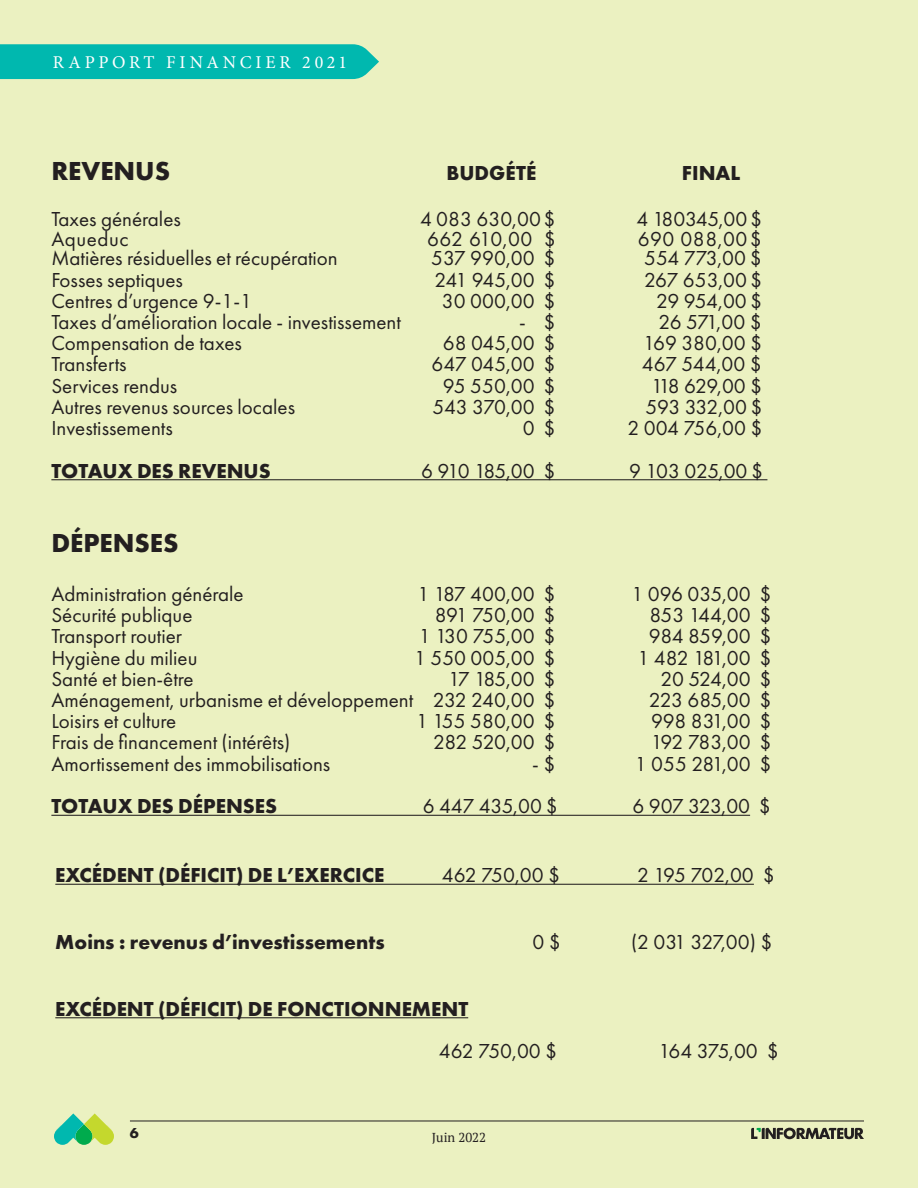
<style>
.page{position:relative;width:918px;height:1188px;background:#ebf1c1}
.page>*{position:absolute;margin:0;border:0;box-sizing:border-box;transform-origin:0 0}
.Légende_photo__coord{font:700 27px "Futura PT";color:#231f20}
.Légende_photo__coord-2{font:21px "Futura PT";color:#231f20}
.Légende_photo__coord-3{font:700 21px "Futura PT";color:#231f20}
.Légende_photo__coord-4{font:21px "Futura PT";letter-spacing:.025em;color:#231f20}
.Table_des_matières{font:18px "Minion Pro";letter-spacing:.21em;color:#fff}
.t1{font:700 15px "Futura PT";color:#231f20}
.t2{font:12.9px "PT Serif";color:#231f20}
</style>
<div class="page">
<svg style="left:54px;top:1113px;width:60px;height:32px"></svg>
<hr style="left:130px;top:1121px;width:734px;height:1px;background:#231f20">
<svg style="left:751px;top:1128px;width:113px;height:11px"></svg>
<hr style="left:51px;top:479px;width:716px;height:1px;background:#231f20">
<hr style="left:51px;top:815px;width:699px;height:1px;background:#231f20">
<hr style="left:55px;top:884px;width:699px;height:1px;background:#231f20">
<hr style="left:55px;top:1017px;width:413px;height:1px;background:#231f20">
<div style="left:0;top:44px;width:379px;height:35px;background:#00b8af"></div>
<p class="Table_des_matières" style="left:53px;top:50px;width:296px">RAPPORT FINANCIER 2021</p>
<p class="Légende_photo__coord" style="left:51px;top:154px;width:120px">REVENUS</p>
<p class="Légende_photo__coord-3" style="left:446px;top:160px;width:91px">BUDGÉTÉ</p>
<p class="Légende_photo__coord-3" style="left:682px;top:160px;width:60px">FINAL</p>
<p class="Légende_photo__coord-2" style="left:51px;top:207px;width:131px">Taxes générales</p>
<p class="Légende_photo__coord-2" style="left:420px;top:207px;width:137px">4 083 630,00 $</p>
<p class="Légende_photo__coord-2" style="left:637px;top:207px;width:127px">4 180345,00 $</p>
<p class="Légende_photo__coord-4" style="left:51px;top:226px;width:79px">Aqueduc</p>
<p class="Légende_photo__coord-2" style="left:427px;top:226px;width:130px">662 610,00 $</p>
<p class="Légende_photo__coord-2" style="left:638px;top:226px;width:126px">690 088,00 $</p>
<p class="Légende_photo__coord-2" style="left:51px;top:246px;width:288px">Matières résiduelles et récupération</p>
<p class="Légende_photo__coord-2" style="left:431px;top:246px;width:126px">537 990,00 $</p>
<p class="Légende_photo__coord-2" style="left:644px;top:246px;width:119px">554 773,00 $</p>
<p class="Légende_photo__coord-2" style="left:51px;top:267px;width:133px">Fosses septiques</p>
<p class="Légende_photo__coord-2" style="left:435px;top:267px;width:122px">241 945,00 $</p>
<p class="Légende_photo__coord-2" style="left:644px;top:267px;width:119px">267 653,00 $</p>
<p class="Légende_photo__coord-2" style="left:51px;top:288px;width:202px">Centres d’urgence 9-1-1</p>
<p class="Légende_photo__coord-2" style="left:442px;top:288px;width:115px">30 000,00 $</p>
<p class="Légende_photo__coord-2" style="left:656px;top:288px;width:107px">29 954,00 $</p>
<p class="Légende_photo__coord-2" style="left:51px;top:310px;width:351px">Taxes d’amélioration locale - investissement</p>
<p class="Légende_photo__coord-2" style="left:519px;top:310px;width:38px">- $</p>
<p class="Légende_photo__coord-2" style="left:659px;top:310px;width:105px">26 571,00 $</p>
<p class="Légende_photo__coord-2" style="left:51px;top:331px;width:192px">Compensation de taxes</p>
<p class="Légende_photo__coord-2" style="left:443px;top:331px;width:114px">68 045,00 $</p>
<p class="Légende_photo__coord-2" style="left:643px;top:331px;width:120px">169 380,00 $</p>
<p class="Légende_photo__coord-2" style="left:51px;top:352px;width:77px">Transferts</p>
<p class="Légende_photo__coord-2" style="left:432px;top:352px;width:125px">647 045,00 $</p>
<p class="Légende_photo__coord-2" style="left:642px;top:352px;width:121px">467 544,00 $</p>
<p class="Légende_photo__coord-2" style="left:51px;top:373px;width:127px">Services rendus</p>
<p class="Légende_photo__coord-2" style="left:443px;top:373px;width:114px">95 550,00 $</p>
<p class="Légende_photo__coord-2" style="left:651px;top:373px;width:113px">118 629,00 $</p>
<p class="Légende_photo__coord-2" style="left:51px;top:395px;width:245px">Autres revenus sources locales</p>
<p class="Légende_photo__coord-2" style="left:433px;top:395px;width:124px">543 370,00 $</p>
<p class="Légende_photo__coord-2" style="left:645px;top:395px;width:118px">593 332,00 $</p>
<p class="Légende_photo__coord-2" style="left:51px;top:416px;width:123px">Investissements</p>
<p class="Légende_photo__coord-2" style="left:523px;top:416px;width:34px">0 $</p>
<p class="Légende_photo__coord-2" style="left:628px;top:416px;width:136px">2 004 756,00 $</p>
<p class="Légende_photo__coord-3" style="left:51px;top:457px;width:221px">TOTAUX DES REVENUS</p>
<p class="Légende_photo__coord-2" style="left:421px;top:458px;width:136px">6 910 185,00 $</p>
<p class="Légende_photo__coord-2" style="left:629px;top:458px;width:135px">9 103 025,00 $</p>
<p class="Légende_photo__coord" style="left:51px;top:526px;width:129px">DÉPENSES</p>
<p class="Légende_photo__coord-2" style="left:51px;top:581px;width:194px">Administration générale</p>
<p class="Légende_photo__coord-2" style="left:417px;top:581px;width:140px">1 187 400,00 $</p>
<p class="Légende_photo__coord-2" style="left:631px;top:581px;width:141px">1 096 035,00 $</p>
<p class="Légende_photo__coord-2" style="left:51px;top:603px;width:143px">Sécurité publique</p>
<p class="Légende_photo__coord-2" style="left:435px;top:603px;width:122px">891 750,00 $</p>
<p class="Légende_photo__coord-2" style="left:649px;top:603px;width:123px">853 144,00 $</p>
<p class="Légende_photo__coord-2" style="left:51px;top:624px;width:132px">Transport routier</p>
<p class="Légende_photo__coord-2" style="left:419px;top:624px;width:138px">1 130 755,00 $</p>
<p class="Légende_photo__coord-2" style="left:649px;top:624px;width:124px">984 859,00 $</p>
<p class="Légende_photo__coord-2" style="left:51px;top:645px;width:148px">Hygiène du milieu</p>
<p class="Légende_photo__coord-2" style="left:414px;top:645px;width:143px">1 550 005,00 $</p>
<p class="Légende_photo__coord-2" style="left:638px;top:645px;width:135px">1 482 181,00 $</p>
<p class="Légende_photo__coord-2" style="left:51px;top:666px;width:144px">Santé et bien-être</p>
<p class="Légende_photo__coord-2" style="left:448px;top:666px;width:109px">17 185,00 $</p>
<p class="Légende_photo__coord-2" style="left:661px;top:666px;width:112px">20 524,00 $</p>
<p class="Légende_photo__coord-2" style="left:51px;top:688px;width:506px">Aménagement, urbanisme et développement 232 240,00 $</p>
<p class="Légende_photo__coord-2" style="left:649px;top:688px;width:124px">223 685,00 $</p>
<p class="Légende_photo__coord-2" style="left:51px;top:709px;width:126px">Loisirs et culture</p>
<p class="Légende_photo__coord-2" style="left:416px;top:709px;width:141px">1 155 580,00 $</p>
<p class="Légende_photo__coord-2" style="left:651px;top:709px;width:122px">998 831,00 $</p>
<p class="Légende_photo__coord-2" style="left:51px;top:730px;width:241px">Frais de financement (intérêts)</p>
<p class="Légende_photo__coord-2" style="left:433px;top:730px;width:124px">282 520,00 $</p>
<p class="Légende_photo__coord-2" style="left:651px;top:730px;width:122px">192 783,00 $</p>
<p class="Légende_photo__coord-2" style="left:51px;top:751px;width:280px">Amortissement des immobilisations</p>
<p class="Légende_photo__coord-2" style="left:532px;top:751px;width:25px">- $</p>
<p class="Légende_photo__coord-2" style="left:635px;top:751px;width:138px">1 055 281,00 $</p>
<p class="Légende_photo__coord-3" style="left:51px;top:793px;width:227px">TOTAUX DES DÉPENSES</p>
<p class="Légende_photo__coord-2" style="left:423px;top:794px;width:136px">6 447 435,00 $</p>
<p class="Légende_photo__coord-2" style="left:633px;top:794px;width:140px">6 907 323,00 $</p>
<p class="Légende_photo__coord-3" style="left:55px;top:862px;width:331px">EXCÉDENT (DÉFICIT) DE L’EXERCICE</p>
<p class="Légende_photo__coord-2" style="left:442px;top:863px;width:120px">462 750,00 $</p>
<p class="Légende_photo__coord-2" style="left:637px;top:863px;width:139px">2 195 702,00 $</p>
<p class="Légende_photo__coord-3" style="left:55px;top:928px;width:331px">Moins : revenus d’investissements</p>
<p class="Légende_photo__coord-2" style="left:532px;top:929px;width:30px">0 $</p>
<p class="Légende_photo__coord-2" style="left:631px;top:929px;width:143px">(2 031 327,00) $</p>
<p class="Légende_photo__coord-3" style="left:55px;top:995px;width:414px">EXCÉDENT (DÉFICIT) DE FONCTIONNEMENT</p>
<p class="Légende_photo__coord-2" style="left:439px;top:1039px;width:120px">462 750,00 $</p>
<p class="Légende_photo__coord-2" style="left:659px;top:1039px;width:121px">164 375,00 $</p>
<p class="t1" style="left:130px;top:1124px;width:10px">6</p>
<p class="t2" style="left:432px;top:1129px;width:56px">Juin 2022</p>
</div>
